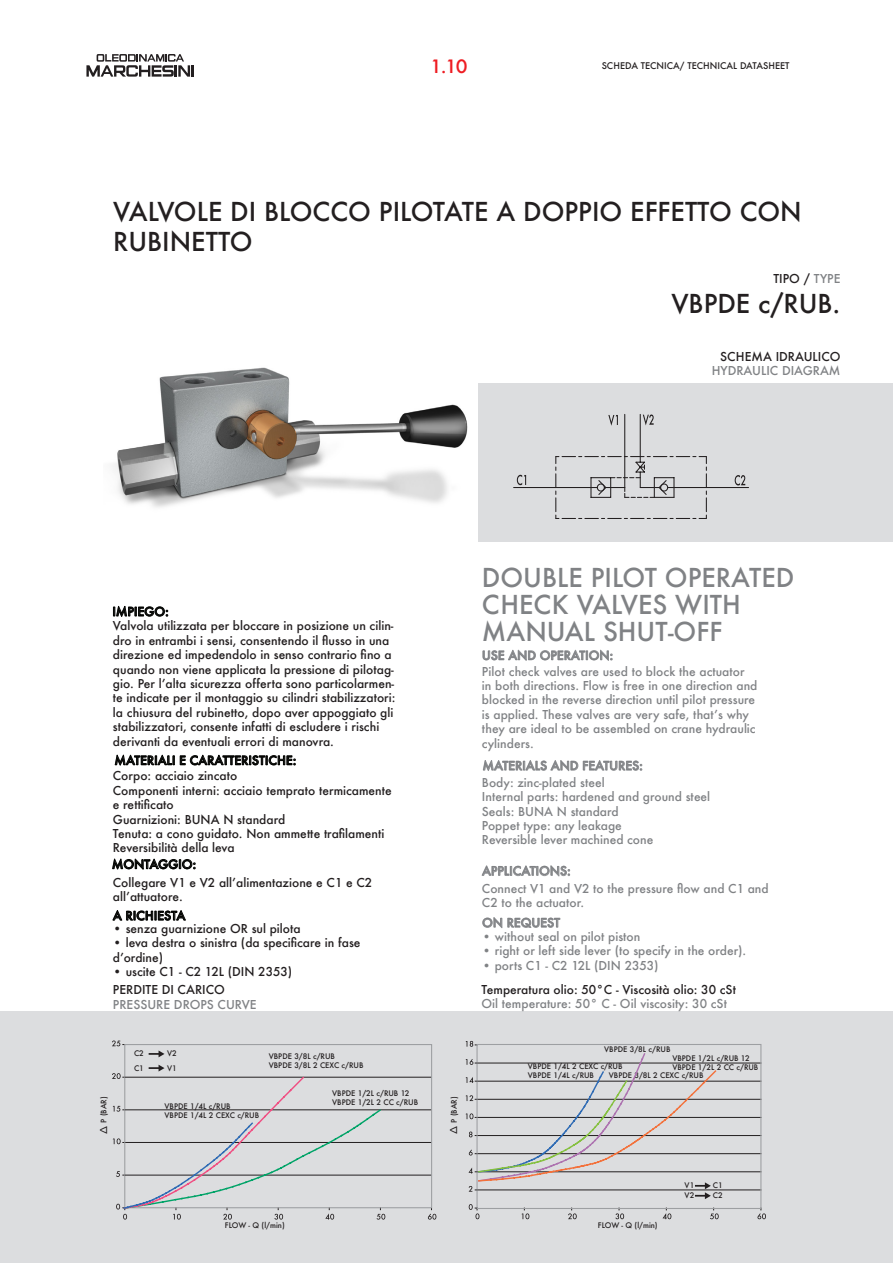
<style>
.page{position:relative;width:893px;height:1263px;background:#fff}
.page>*{position:absolute;margin:0;border:0;box-sizing:border-box;transform-origin:0 0}
.t1{font:500 25.5px/30px "Futura";color:#231f20}
.t2{font:500 25.5px "Futura";color:#808285}
.t3{font:500 18px "Futura";color:#ee1d23;scale:1.06 1}
.t4{font:500 12px/14.4px "Futura";color:#231f20}
.t5{font:500 12px/14.4px "Futura";color:#808285}
.t6{font:500 12px "Futura";color:#040503}
.t7{font:500 9px "Futura";color:#231f20}
.t8{font:500 7.5px/9px "Futura";color:#231f20}
.s1{color:#808285}
</style>
<div class="page">
<div style="left:478px;top:383px;width:415px;height:159px;background:#dcdddf"></div>
<div style="left:0;top:1011px;width:893px;height:252px;background:#dcdddf"></div>
<svg style="left:86px;top:54px;width:108px;height:23px"></svg>
<svg style="left:482px;top:649px;width:131px;height:12px"></svg>
<svg style="left:483px;top:760px;width:160px;height:11px"></svg>
<svg style="left:481px;top:865px;width:90px;height:12px"></svg>
<svg style="left:112px;top:858px;width:84px;height:12px"></svg>
<svg style="left:114px;top:754px;width:182px;height:12px"></svg>
<svg style="left:113px;top:605px;width:56px;height:12px"></svg>
<svg style="left:112px;top:910px;width:74px;height:11px"></svg>
<svg style="left:482px;top:917px;width:79px;height:11px"></svg>
<hr style="left:125px;top:1175px;width:306px;height:1px;background:#231f20">
<hr style="left:125px;top:1142px;width:306px;height:1px;background:#231f20">
<hr style="left:125px;top:1109px;width:306px;height:1px;background:#231f20">
<hr style="left:125px;top:1077px;width:306px;height:1px;background:#231f20">
<div style="left:124px;top:1044px;width:308px;height:164px;border:1px solid #9d9fa2"></div>
<svg style="left:112px;top:1040px;width:13px;height:6px"></svg>
<svg style="left:428px;top:1208px;width:8px;height:11px"></svg>
<hr style="left:477px;top:1190px;width:284px;height:1px;background:#231f20">
<hr style="left:477px;top:1171px;width:284px;height:1px;background:#231f20">
<hr style="left:477px;top:1153px;width:284px;height:1px;background:#231f20">
<hr style="left:477px;top:1135px;width:284px;height:1px;background:#231f20">
<hr style="left:477px;top:1117px;width:284px;height:1px;background:#231f20">
<hr style="left:477px;top:1099px;width:284px;height:1px;background:#231f20">
<hr style="left:477px;top:1081px;width:284px;height:1px;background:#231f20">
<hr style="left:477px;top:1063px;width:284px;height:1px;background:#231f20">
<svg style="left:757px;top:1208px;width:9px;height:11px"></svg>
<svg style="left:149px;top:1050px;width:15px;height:7px"></svg>
<svg style="left:466px;top:1041px;width:253px;height:178px"></svg>
<img style="left:112px;top:367px;width:356px;height:141px">
<svg style="left:513px;top:414px;width:236px;height:105px"></svg>
<svg style="left:112px;top:1065px;width:273px;height:154px"></svg>
<p class="t3" style="left:430px;top:54px;width:37px">1.10</p>
<p class="t7" style="left:602px;top:60px;width:189px">SCHEDA TECNICA/ TECHNICAL DATASHEET</p>
<p class="t1" style="left:113px;top:196px;width:690px">VALVOLE DI BLOCCO PILOTATE A DOPPIO EFFETTO CON<br>RUBINETTO</p>
<p class="t4" style="left:773px;top:271px;width:68px">TIPO / <span class="s1">TYPE</span></p>
<p class="t1" style="left:671px;top:288px;width:171px">VBPDE c/RUB.</p>
<p class="t4" style="left:720px;top:349px;width:122px">SCHEMA IDRAULICO</p>
<p class="t6" style="left:112px;top:603px;width:58px">IMPIEGO:</p>
<p class="t4" style="left:113px;top:619px;width:284px">Valvola utilizzata per bloccare in posizione un cilin&shy;dro in entrambi i sensi, consentendo il flusso in una direzione ed impedendolo in senso contrario fino a quando non viene applicata la pressione di pilotag&shy;gio. Per l’alta sicurezza offerta sono particolarmen&shy;te indicate per il montaggio su cilindri stabilizzatori: la chiusura del rubinetto, dopo aver appoggiato gli stabilizzatori, consente infatti di escludere i rischi derivanti da eventuali errori di manovra.</p>
<p class="t6" style="left:114px;top:752px;width:183px">MATERIALI E CARATTERISTICHE:</p>
<p class="t4" style="left:113px;top:768px;width:126px">Corpo: acciaio zincato</p>
<p class="t4" style="left:113px;top:783px;width:280px">Componenti interni: acciaio temprato termicamente e rettificato</p>
<p class="t4" style="left:113px;top:812px;width:174px">Guarnizioni: BUNA N standard</p>
<p class="t4" style="left:113px;top:826px;width:273px">Tenuta: a cono guidato. Non ammette trafilamenti<br>Reversibilità della leva</p>
<p class="t5" style="left:712px;top:363px;width:130px">HYDRAULIC DIAGRAM</p>
<p class="t2" style="left:482px;top:560px;width:314px">DOUBLE PILOT OPERATED</p>
<p class="t2" style="left:482px;top:587px;width:260px">CHECK VALVES WITH</p>
<p class="t2" style="left:482px;top:614px;width:242px">MANUAL SHUT-OFF</p>
<p class="t5" style="left:482px;top:648px;width:133px">USE AND OPERATION:</p>
<p class="t5" style="left:482px;top:664px;width:277px">Pilot check valves are used to block the actuator<br>in both directions. Flow is free in one direction and blocked in the reverse direction until pilot pressure is applied. These valves are very safe, that’s why they are ideal to be assembled on crane hydraulic cylinders.</p>
<p class="t5" style="left:483px;top:758px;width:162px">MATERIALS AND FEATURES:</p>
<p class="t5" style="left:482px;top:775px;width:124px">Body: zinc-plated steel</p>
<p class="t5" style="left:482px;top:789px;width:230px">Internal parts: hardened and ground steel</p>
<p class="t5" style="left:482px;top:804px;width:138px">Seals: BUNA N standard</p>
<p class="t5" style="left:482px;top:818px;width:141px">Poppet type: any leakage</p>
<p class="t5" style="left:482px;top:833px;width:173px">Reversible lever machined cone</p>
<p class="t6" style="left:112px;top:856px;width:86px">MONTAGGIO:</p>
<p class="t5" style="left:482px;top:864px;width:90px">APPLICATIONS:</p>
<p class="t4" style="left:113px;top:875px;width:261px">Collegare V1 e V2 all’alimentazione e C1 e C2 all’attuatore.</p>
<p class="t5" style="left:482px;top:881px;width:288px">Connect V1 and V2 to the pressure flow and C1 and<br>C2 to the actuator.</p>
<p class="t6" style="left:113px;top:907px;width:74px">A RICHIESTA</p>
<p class="t4" style="left:113px;top:921px;width:189px">• senza guarnizione OR sul pilota</p>
<p class="t4" style="left:113px;top:936px;width:249px">• leva destra o sinistra (da specificare in fase d’ordine)</p>
<p class="t4" style="left:113px;top:964px;width:181px">• uscite C1 - C2 12L (DIN 2353)</p>
<p class="t4" style="left:113px;top:982px;width:113px">PERDITE DI CARICO</p>
<p class="t5" style="left:113px;top:997px;width:145px">PRESSURE DROPS CURVE</p>
<p class="t8" style="left:134px;top:1049px;width:11px">C2</p>
<p class="t8" style="left:167px;top:1049px;width:11px">V2</p>
<p class="t8" style="left:134px;top:1063px;width:11px">C1</p>
<p class="t8" style="left:167px;top:1063px;width:11px">V1</p>
<p class="t8" style="left:269px;top:1052px;width:68px">VBPDE 3/8L c/RUB</p>
<p class="t8" style="left:269px;top:1061px;width:96px">VBPDE 3/8L 2 CEXC c/RUB</p>
<p class="t8" style="left:332px;top:1088px;width:79px">VBPDE 1/2L c/RUB 12</p>
<p class="t8" style="left:332px;top:1097px;width:87px">VBPDE 1/2L 2 CC c/RUB</p>
<p class="t8" style="left:99px;top:1122px;width:28px;rotate:-90deg">P (BAR)</p>
<p class="t8" style="left:449px;top:1122px;width:28px;rotate:-90deg">P (BAR)</p>
<p class="t8" style="left:165px;top:1102px;width:68px">VBPDE 1/4L c/RUB</p>
<p class="t8" style="left:165px;top:1111px;width:96px">VBPDE 1/4L 2 CEXC c/RUB</p>
<p class="t5" style="left:482px;top:915px;width:79px">ON REQUEST</p>
<p class="t5" style="left:482px;top:929px;width:160px">• without seal on pilot piston</p>
<p class="t5" style="left:482px;top:943px;width:266px">• right or left side lever (to specify in the order).</p>
<p class="t5" style="left:482px;top:958px;width:178px">• ports C1 - C2 12L (DIN 2353)</p>
<p class="t4" style="left:481px;top:982px;width:256px">Temperatura olio: 50°C - Viscosità olio: 30 cSt</p>
<p class="t5" style="left:481px;top:996px;width:247px">Oil temperature: 50° C - Oil viscosity: 30 cSt</p>
<p class="t8" style="left:604px;top:1045px;width:68px">VBPDE 3/8L c/RUB</p>
<p class="t8" style="left:609px;top:1071px;width:96px">VBPDE 3/8L 2 CEXC c/RUB</p>
<p class="t8" style="left:672px;top:1053px;width:79px">VBPDE 1/2L c/RUB 12</p>
<p class="t8" style="left:672px;top:1062px;width:87px">VBPDE 1/2L 2 CC c/RUB</p>
<p class="t8" style="left:528px;top:1061px;width:96px">VBPDE 1/4L 2 CEXC c/RUB<br>VBPDE 1/4L c/RUB</p>
<p class="t8" style="left:225px;top:1220px;width:61px">FLOW - Q (l/min)</p>
<p class="t8" style="left:598px;top:1220px;width:61px">FLOW - Q (l/min)</p>
<p class="t8" style="left:685px;top:1180px;width:11px">V1</p>
<p class="t8" style="left:713px;top:1180px;width:11px">C1</p>
<p class="t8" style="left:685px;top:1190px;width:11px">V2</p>
<p class="t8" style="left:713px;top:1190px;width:11px">C2</p>
</div>
